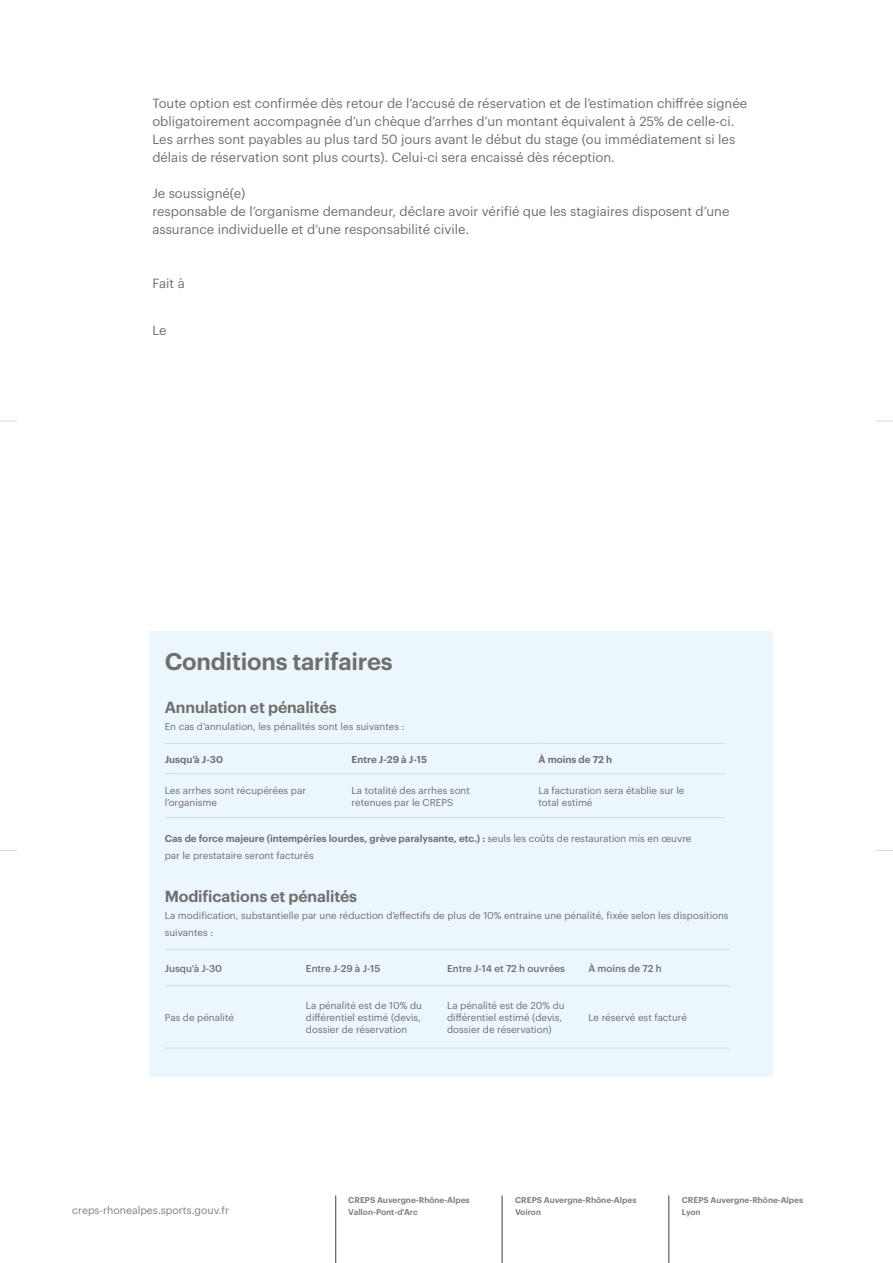
<style>
.page{position:relative;width:893px;height:1263px;background:#fff}
.page>*{position:absolute;margin:0;border:0;box-sizing:border-box;transform-origin:0 0}
.t1{font:600 23.7px "Graphik";letter-spacing:-.01em;color:#706f6f}
.t2{font:600 15.75px "Graphik";letter-spacing:-.01em;color:#706f6f}
.t3{font:13.05px/18px "Graphik";color:#706f6f}
.t4{font:10.5px "Graphik";color:#818080}
.t5{font:9.75px/12px "Graphik";color:#706f6f}
.t6{font:500 9.75px "Graphik";color:#706f6f}
.t7{font:600 9.75px "Graphik";color:#706f6f}
.t8{font:600 8.25px/12px "Graphik";color:#818080}
.s1{font-weight:600}
</style>
<div class="page">
<svg style="left:876px;top:421px;width:17px;height:1px"></svg>
<svg style="left:0;top:421px;width:17px;height:1px"></svg>
<svg style="left:876px;top:850px;width:17px;height:1px"></svg>
<svg style="left:0;top:850px;width:17px;height:1px"></svg>
<hr style="left:669px;top:1195px;width:1px;height:68px;background:#384050">
<hr style="left:502px;top:1195px;width:1px;height:68px;background:#384050">
<hr style="left:335px;top:1195px;width:1px;height:68px;background:#384050">
<div style="left:149px;top:631px;width:623px;height:446px;background:#ecf6fd"></div>
<hr style="left:165px;top:743px;width:187px;height:1px;background:#dadada">
<hr style="left:165px;top:773px;width:187px;height:1px;background:#dadada">
<hr style="left:352px;top:743px;width:186px;height:1px;background:#dadada">
<hr style="left:352px;top:773px;width:186px;height:1px;background:#dadada">
<hr style="left:538px;top:743px;width:187px;height:1px;background:#dadada">
<hr style="left:538px;top:773px;width:187px;height:1px;background:#dadada">
<hr style="left:165px;top:817px;width:187px;height:1px;background:#dadada">
<hr style="left:352px;top:817px;width:186px;height:1px;background:#dadada">
<hr style="left:538px;top:817px;width:187px;height:1px;background:#dadada">
<hr style="left:165px;top:949px;width:141px;height:1px;background:#dadada">
<hr style="left:165px;top:985px;width:141px;height:1px;background:#dadada">
<hr style="left:306px;top:949px;width:141px;height:1px;background:#dadada">
<hr style="left:306px;top:985px;width:141px;height:1px;background:#dadada">
<hr style="left:447px;top:949px;width:141px;height:1px;background:#dadada">
<hr style="left:447px;top:985px;width:141px;height:1px;background:#dadada">
<hr style="left:588px;top:949px;width:141px;height:1px;background:#dadada">
<hr style="left:588px;top:985px;width:141px;height:1px;background:#dadada">
<hr style="left:165px;top:1048px;width:141px;height:1px;background:#dadada">
<hr style="left:306px;top:1048px;width:141px;height:1px;background:#dadada">
<hr style="left:447px;top:1048px;width:141px;height:1px;background:#dadada">
<hr style="left:588px;top:1048px;width:141px;height:1px;background:#dadada">
<p class="t3" style="left:152px;top:93px;width:596px">Toute option est confirmée dès retour de l’accusé de réservation et de l’estimation chiffrée signée obligatoirement accompagnée d’un chèque d’arrhes d’un montant équivalent à 25% de celle-ci.<br>Les arrhes sont payables au plus tard 50 jours avant le début du stage (ou immédiatement si les délais de réservation sont plus courts). Celui-ci sera encaissé dès réception.</p>
<h3 class="t3" style="left:152px;top:184px;width:578px">Je soussigné(e)<br>responsable de l’organisme demandeur, déclare avoir vérifié que les stagiaires disposent d’une assurance individuelle et d’une responsabilité civile.</h3>
<h3 class="t3" style="left:152px;top:274px;width:34px">Fait à</h3>
<h3 class="t3" style="left:152px;top:320px;width:16px">Le</h3>
<h1 class="t1" style="left:165px;top:643px;width:229px">Conditions tarifaires</h1>
<h2 class="t2" style="left:165px;top:695px;width:173px">Annulation et pénalités</h2>
<p class="t5" style="left:165px;top:720px;width:241px">En cas d’annulation, les pénalités sont les suivantes :</p>
<p class="t7" style="left:165px;top:751px;width:60px">Jusqu’à J-30</p>
<p class="t7" style="left:352px;top:751px;width:77px">Entre J-29 à J-15</p>
<p class="t7" style="left:538px;top:751px;width:75px">À moins de 72 h</p>
<p class="t5" style="left:165px;top:783px;width:143px">Les arrhes sont récupérées par l’organisme</p>
<p class="t5" style="left:352px;top:783px;width:120px">La totalité des arrhes sont retenues par le CREPS</p>
<p class="t5" style="left:538px;top:783px;width:148px">La facturation sera établie sur le total estimé</p>
<p class="t5" style="left:165px;top:829px;width:528px;line-height:17.2px"><span class="s1">Cas de force majeure (intempéries lourdes, grève paralysante, etc.) :</span> seuls les coûts de restauration mis en œuvre par le prestataire seront facturés</p>
<h2 class="t2" style="left:165px;top:884px;width:194px">Modifications et pénalités</h2>
<p class="t5" style="left:165px;top:906px;width:565px;line-height:17.2px">La modification, substantielle par une réduction d’effectifs de plus de 10% entraine une pénalité, fixée selon les dispositions suivantes :</p>
<p class="t6" style="left:165px;top:961px;width:59px">Jusqu’à J-30</p>
<p class="t6" style="left:306px;top:961px;width:76px">Entre J-29 à J-15</p>
<p class="t6" style="left:447px;top:961px;width:119px">Entre J-14 et 72 h ouvrées</p>
<p class="t6" style="left:588px;top:961px;width:75px">À moins de 72 h</p>
<p class="t5" style="left:165px;top:1011px;width:71px">Pas de pénalité</p>
<p class="t5" style="left:306px;top:999px;width:118px;text-align:justify">La pénalité est de 10% du différentiel estimé (devis, dossier de réservation</p>
<p class="t5" style="left:447px;top:999px;width:119px">La pénalité est de 20% du différentiel estimé (devis, dossier de réservation)</p>
<p class="t5" style="left:588px;top:1011px;width:100px">Le réservé est facturé</p>
<p class="t4" style="left:72px;top:1203px;width:158px">creps-rhonealpes.sports.gouv.fr</p>
<p class="t8" style="left:682px;top:1193px;width:123px">CREPS Auvergne-Rhône-Alpes<br>Lyon</p>
<p class="t8" style="left:348px;top:1193px;width:123px">CREPS Auvergne-Rhône-Alpes<br>Vallon-Pont-d’Arc</p>
<p class="t8" style="left:515px;top:1193px;width:123px">CREPS Auvergne-Rhône-Alpes<br>Voiron</p>
</div>
